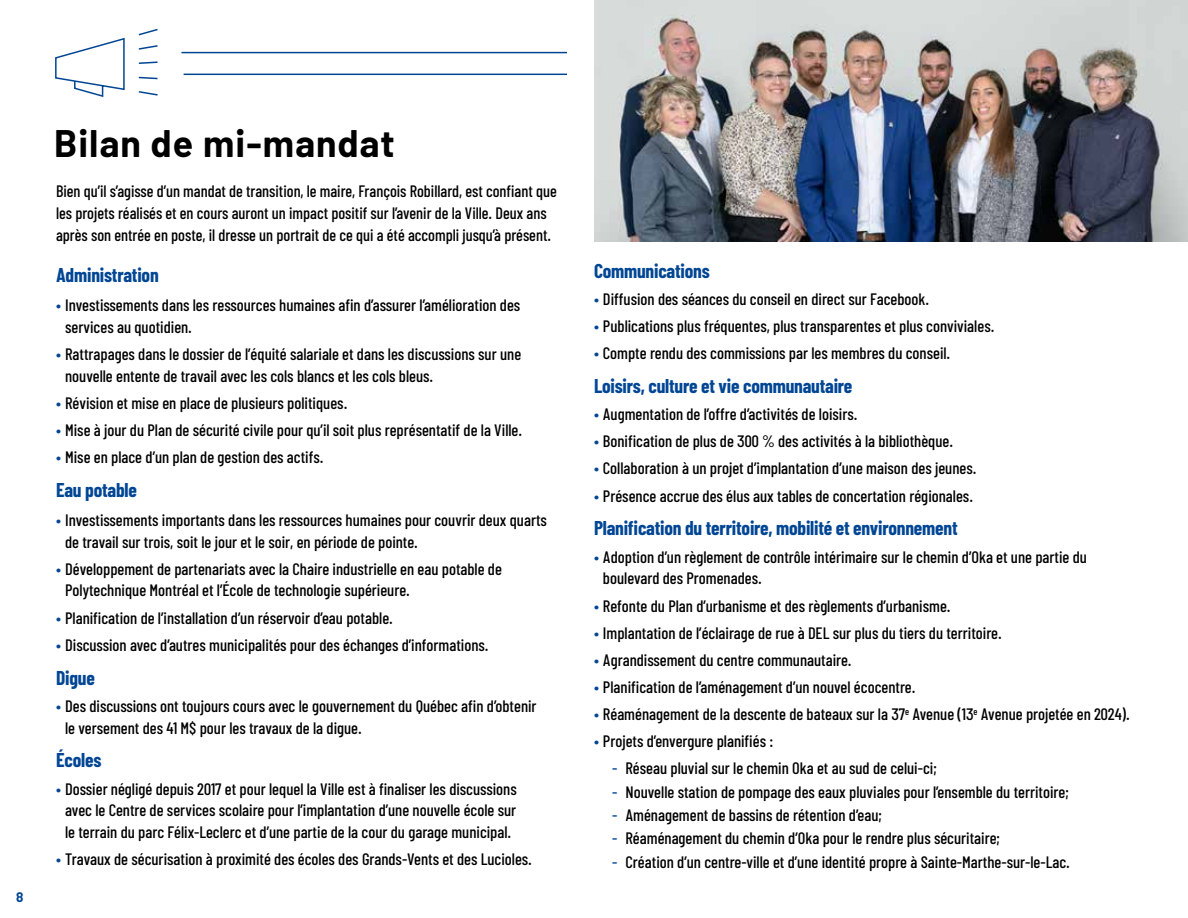
<style>
.page{position:relative;width:1188px;height:918px;background:#fff}
.page>*{position:absolute;margin:0;border:0;box-sizing:border-box;transform-origin:0 0}
.t1{font:700 37.5px "Barlow";letter-spacing:.03em;color:#000}
.t2{font:700 19.5px "Barlow Condensed";letter-spacing:-.01em;color:#014694}
.t3{font:500 16.5px/21.8px "Barlow Condensed";color:#000}
.t4{font:700 13.5px "Barlow";color:#014694}
.s1{color:#014694}
</style>
<div class="page">
<hr style="left:184px;top:74px;width:383px;height:1px;background:#014694">
<hr style="left:181px;top:52px;width:386px;height:1px;background:#014694">
<svg style="left:55px;top:28px;width:103px;height:69px"></svg>
<img style="left:594px;top:0;width:594px;height:242px">
<p class="t4" style="left:16px;top:889px;width:9px">8</p>
<h1 class="t1" style="left:54px;top:121px;width:342px">Bilan de mi-mandat</h1>
<p class="t3" style="left:56px;top:180px;width:502px">Bien qu’il s’agisse d’un mandat de transition, le maire, François Robillard, est confiant que les projets réalisés et en cours auront un impact positif sur l’avenir de la Ville. Deux ans après son entrée en poste, il dresse un portrait de ce qui a été accompli jusqu’à présent.</p>
<p class="t2" style="left:56px;top:263px;width:104px">Administration</p>
<p class="t3" style="left:65px;top:294px;width:457px;text-indent:-9px"><span class="s1">•</span> Investissements dans les ressources humaines afin d’assurer l’amélioration des services au quotidien.</p>
<p class="t3" style="left:65px;top:343px;width:458px;text-indent:-9px"><span class="s1">•</span> Rattrapages dans le dossier de l’équité salariale et dans les discussions sur une nouvelle entente de travail avec les cols blancs et les cols bleus.</p>
<p class="t3" style="left:56px;top:392px;width:293px"><span class="s1">•</span> Révision et mise en place de plusieurs politiques.</p>
<p class="t3" style="left:56px;top:419px;width:468px"><span class="s1">•</span> Mise à jour du Plan de sécurité civile pour qu’il soit plus représentatif de la Ville.</p>
<p class="t3" style="left:56px;top:446px;width:269px"><span class="s1">•</span> Mise en place d’un plan de gestion des actifs.</p>
<p class="t2" style="left:56px;top:478px;width:82px">Eau potable</p>
<p class="t3" style="left:65px;top:509px;width:483px;text-indent:-9px"><span class="s1">•</span> Investissements importants dans les ressources humaines pour couvrir deux quarts de travail sur trois, soit le jour et le soir, en période de pointe.</p>
<p class="t3" style="left:65px;top:557px;width:438px;text-indent:-9px"><span class="s1">•</span> Développement de partenariats avec la Chaire industrielle en eau potable de<br>Polytechnique Montréal et l’École de technologie supérieure.</p>
<p class="t3" style="left:56px;top:606px;width:338px"><span class="s1">•</span> Planification de l’installation d’un réservoir d’eau potable.</p>
<p class="t3" style="left:56px;top:633px;width:434px"><span class="s1">•</span> Discussion avec d’autres municipalités pour des échanges d’informations.</p>
<p class="t2" style="left:56px;top:666px;width:40px">Digue</p>
<p class="t3" style="left:65px;top:695px;width:473px;text-indent:-9px"><span class="s1">•</span> Des discussions ont toujours cours avec le gouvernement du Québec afin d’obtenir le versement des 41 M$ pour les travaux de la digue.</p>
<p class="t2" style="left:56px;top:748px;width:47px">Écoles</p>
<p class="t3" style="left:56px;top:777px;width:462px;text-align:center"><span class="s1">•</span> Dossier négligé depuis 2017 et pour lequel la Ville est à finaliser les discussions avec le Centre de services scolaire pour l’implantation d’une nouvelle école sur le terrain du parc Félix-Leclerc et d’une partie de la cour du garage municipal.</p>
<p class="t3" style="left:56px;top:848px;width:477px"><span class="s1">•</span> Travaux de sécurisation à proximité des écoles des Grands-Vents et des Lucioles.</p>
<p class="t2" style="left:594px;top:258px;width:117px">Communications</p>
<p class="t3" style="left:594px;top:288px;width:337px"><span class="s1">•</span> Diffusion des séances du conseil en direct sur Facebook.</p>
<p class="t3" style="left:594px;top:315px;width:402px"><span class="s1">•</span> Publications plus fréquentes, plus transparentes et plus conviviales.</p>
<p class="t3" style="left:594px;top:342px;width:358px"><span class="s1">•</span> Compte rendu des commissions par les membres du conseil.</p>
<p class="t2" style="left:594px;top:374px;width:260px">Loisirs, culture et vie communautaire</p>
<p class="t3" style="left:594px;top:403px;width:265px"><span class="s1">•</span> Augmentation de l’offre d’activités de loisirs.</p>
<p class="t3" style="left:594px;top:430px;width:361px"><span class="s1">•</span> Bonification de plus de 300 % des activités à la bibliothèque.</p>
<p class="t3" style="left:594px;top:457px;width:384px"><span class="s1">•</span> Collaboration à un projet d’implantation d’une maison des jeunes.</p>
<p class="t3" style="left:594px;top:484px;width:381px"><span class="s1">•</span> Présence accrue des élus aux tables de concertation régionales.</p>
<p class="t2" style="left:594px;top:516px;width:365px">Planification du territoire, mobilité et environnement</p>
<p class="t3" style="left:603px;top:545px;width:486px;text-indent:-9px"><span class="s1">•</span> Adoption d’un règlement de contrôle intérimaire sur le chemin d’Oka et une partie du boulevard des Promenades.</p>
<p class="t3" style="left:594px;top:594px;width:358px"><span class="s1">•</span> Refonte du Plan d’urbanisme et des règlements d’urbanisme.</p>
<p class="t3" style="left:594px;top:621px;width:409px"><span class="s1">•</span> Implantation de l’éclairage de rue à DEL sur plus du tiers du territoire.</p>
<p class="t3" style="left:594px;top:649px;width:259px"><span class="s1">•</span> Agrandissement du centre communautaire.</p>
<p class="t3" style="left:594px;top:676px;width:323px"><span class="s1">•</span> Planification de l’aménagement d’un nouvel écocentre.</p>
<p class="t3" style="left:594px;top:703px;width:537px"><span class="s1">•</span> Réaménagement de la descente de bateaux sur la 37<sup>e</sup> Avenue (13<sup>e</sup> Avenue projetée en 2024).</p>
<p class="t3" style="left:594px;top:730px;width:181px"><span class="s1">•</span> Projets d’envergure planifiés :</p>
<p class="t3" style="left:612px;top:757px;width:326px"><span class="s1">-</span> Réseau pluvial sur le chemin Oka et au sud de celui-ci;</p>
<p class="t3" style="left:612px;top:780px;width:458px"><span class="s1">-</span> Nouvelle station de pompage des eaux pluviales pour l’ensemble du territoire;</p>
<p class="t3" style="left:612px;top:804px;width:272px"><span class="s1">-</span> Aménagement de bassins de rétention d’eau;</p>
<p class="t3" style="left:612px;top:827px;width:389px"><span class="s1">-</span> Réaménagement du chemin d’Oka pour le rendre plus sécuritaire;</p>
<p class="t3" style="left:612px;top:850px;width:459px"><span class="s1">-</span> Création d’un centre-ville et d’une identité propre à Sainte-Marthe-sur-le-Lac.</p>
</div>
